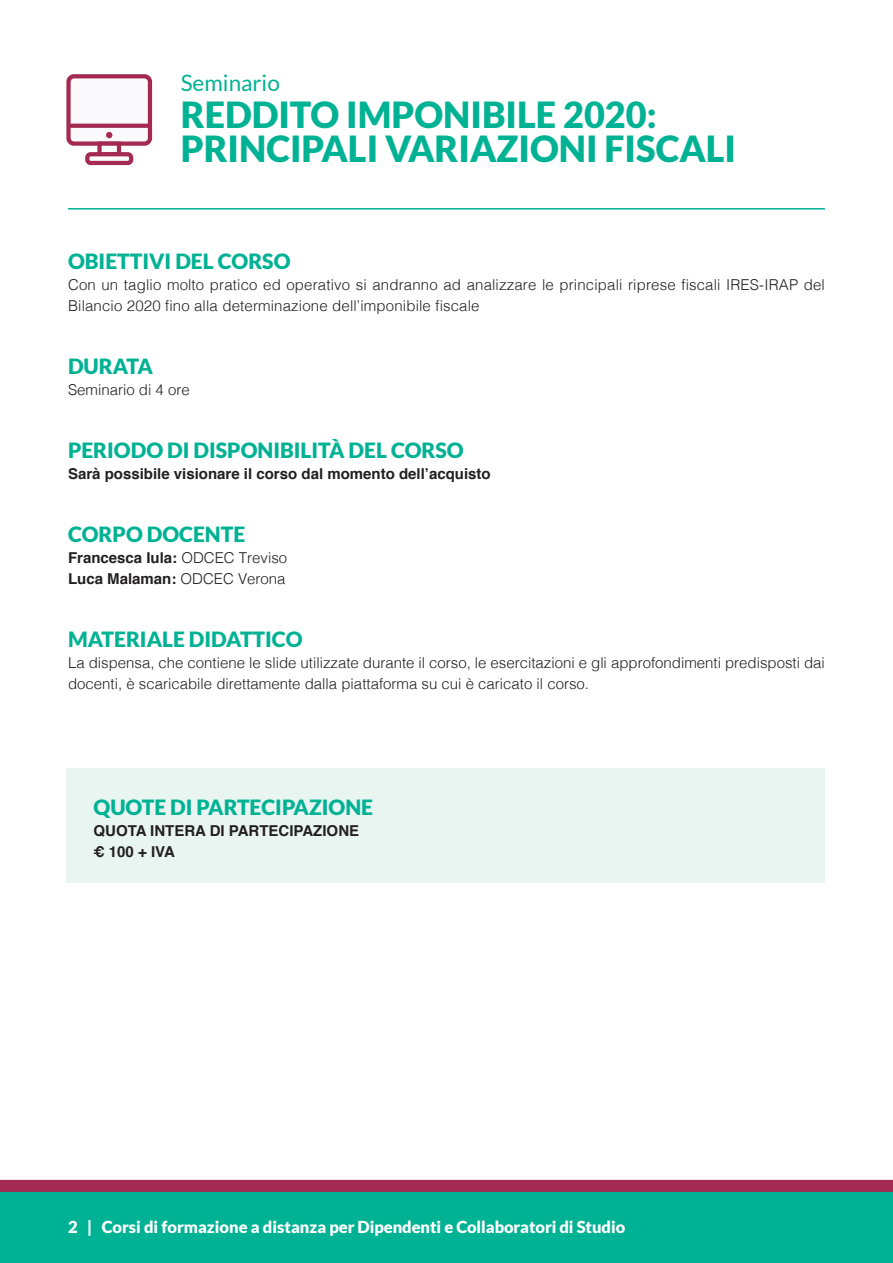
<style>
.page{position:relative;width:893px;height:1263px;background:#fff}
.page>*{position:absolute;margin:0;border:0;box-sizing:border-box;transform-origin:0 0}
.t1{font:900 36px/34.5px "Lato";color:#00b294}
.t2{font:22.5px "Lato";color:#00b294}
.t3{font:900 21px "Lato";color:#00b294}
.t4{font:900 16.5px "Lato";letter-spacing:-.005em;color:#fff}
.t5{font:300 15px/21px "Helvetica";color:#231f20}
.t6{font:700 15px "Helvetica";color:#231f20}
.s1{font-weight:300}
</style>
<div class="page">
<div style="left:66px;top:769px;width:759px;height:114px;background:#e8f5f1"></div>
<hr style="left:68px;top:208px;width:757px;height:2px;background:#00b294">
<svg style="left:0;top:1180px;width:893px;height:83px;background:#179e8a"></svg>
<div style="left:69px;top:76px;width:81px;height:68px;background:#fafafc;border-radius:5px"></div>
<div style="left:66px;top:74px;width:86px;height:72px;border:4px solid #a52a51;border-radius:5px"></div>
<svg style="left:69px;top:124px;width:81px;height:4px"></svg>
<svg style="left:106px;top:132px;width:6px;height:6px"></svg>
<div style="left:97px;top:141px;width:24px;height:15px;background:#fafafc;border:4px solid #a52a51"></div>
<div style="left:87px;top:154px;width:44px;height:9px;background:#fafafc;border-radius:3px"></div>
<div style="left:85px;top:152px;width:48px;height:13px;border:4px solid #a52a51;border-radius:3px"></div>
<p class="t2" style="left:181px;top:71px;width:101px">Seminario</p>
<p class="t1" style="left:181px;top:97px;width:557px">REDDITO IMPONIBILE 2020:<br>PRINCIPALI VARIAZIONI FISCALI</p>
<p class="t3" style="left:68px;top:249px;width:224px">OBIETTIVI DEL CORSO</p>
<p class="t5" style="left:68px;top:273px;width:758px">Con un taglio molto pratico ed operativo si andranno ad analizzare le principali riprese fiscali IRES-IRAP del<br>Bilancio 2020 fino alla determinazione dell’imponibile fiscale</p>
<p class="t3" style="left:68px;top:354px;width:86px">DURATA</p>
<p class="t5" style="left:68px;top:378px;width:123px">Seminario di 4 ore</p>
<p class="t3" style="left:68px;top:438px;width:397px">PERIODO DI DISPONIBILITÀ DEL CORSO</p>
<p class="t6" style="left:68px;top:461px;width:424px">Sarà possibile visionare il corso dal momento dell’acquisto</p>
<p class="t3" style="left:68px;top:522px;width:179px">CORPO DOCENTE</p>
<p class="t6" style="left:68px;top:545px;width:221px">Francesca Iula: <span class="s1">ODCEC Treviso</span></p>
<p class="t6" style="left:68px;top:566px;width:219px">Luca Malaman: <span class="s1">ODCEC Verona</span></p>
<p class="t3" style="left:68px;top:627px;width:236px">MATERIALE DIDATTICO</p>
<p class="t5" style="left:68px;top:651px;width:758px">La dispensa, che contiene le slide utilizzate durante il corso, le esercitazioni e gli approfondimenti predisposti dai docenti, è scaricabile direttamente dalla piattaforma su cui è caricato il corso.</p>
<p class="t3" style="left:94px;top:795px;width:281px">QUOTE DI PARTECIPAZIONE</p>
<p class="t6" style="left:94px;top:818px;width:267px">QUOTA INTERA DI PARTECIPAZIONE</p>
<p class="t6" style="left:94px;top:839px;width:83px">€ 100 + IVA</p>
<p class="t4" style="left:68px;top:1217px;width:559px">2 | Corsi di formazione a distanza per Dipendenti e Collaboratori di Studio</p>
</div>
